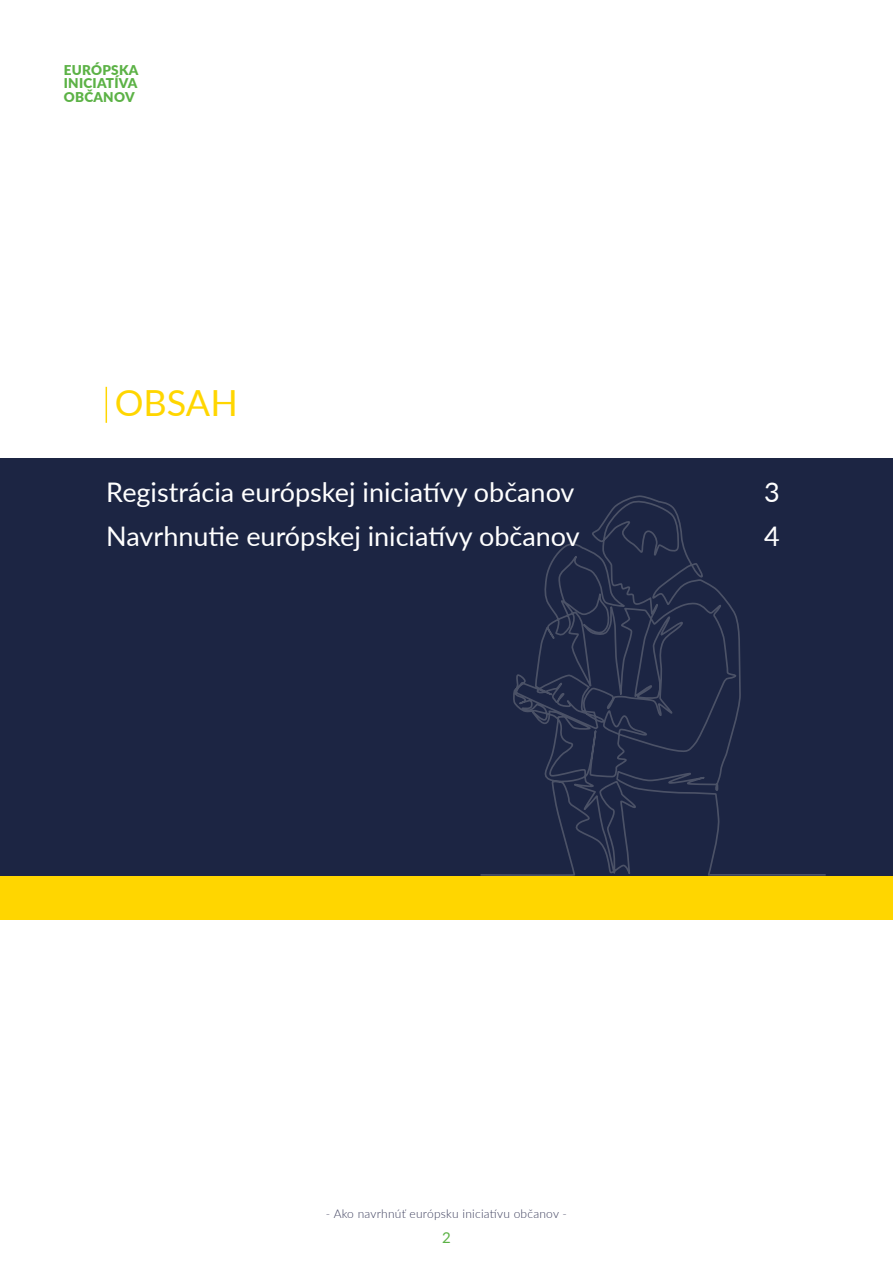
<style>
.page{position:relative;width:893px;height:1263px;background:#fff}
.page>*{position:absolute;margin:0;border:0;box-sizing:border-box;transform-origin:0 0}
.t1{font:36px "Lato";color:#ffd600}
.t2{font:27px "Lato";color:#fff}
.t3{font:15px "Lato";color:#5cb246}
.t4{font:900 13.5px/13.5px "Lato";letter-spacing:.02em;color:#5cb246;text-align:justify}
.t5{font:300 12px "Lato";letter-spacing:.02em;color:#3c3e5c}
</style>
<div class="page">
<div style="left:0;top:459px;width:893px;height:417px;background:#1c2543"></div>
<svg style="left:480px;top:495px;width:346px;height:381px"></svg>
<div style="left:0;top:876px;width:893px;height:43px;background:#ffd600"></div>
<hr style="left:106px;top:387px;width:1px;height:36px;background:#ffd600">
<p class="t4" style="left:64px;top:62px;width:76px">EURÓPSKA INICIATÍVA OBČANOV</p>
<h1 class="t1" style="left:115px;top:377px;width:124px">OBSAH</h1>
<p class="t2" style="left:106px;top:473px;width:470px">Registrácia európskej iniciatívy občanov</p>
<p class="t2" style="left:764px;top:473px;width:17px">3</p>
<p class="t2" style="left:106px;top:517px;width:475px">Navrhnutie európskej iniciatívy občanov</p>
<p class="t2" style="left:764px;top:517px;width:17px">4</p>
<p class="t5" style="left:326px;top:1206px;width:243px">- Ako navrhnúť európsku iniciatívu občanov -</p>
<p class="t3" style="left:442px;top:1227px;width:10px">2</p>
</div>
